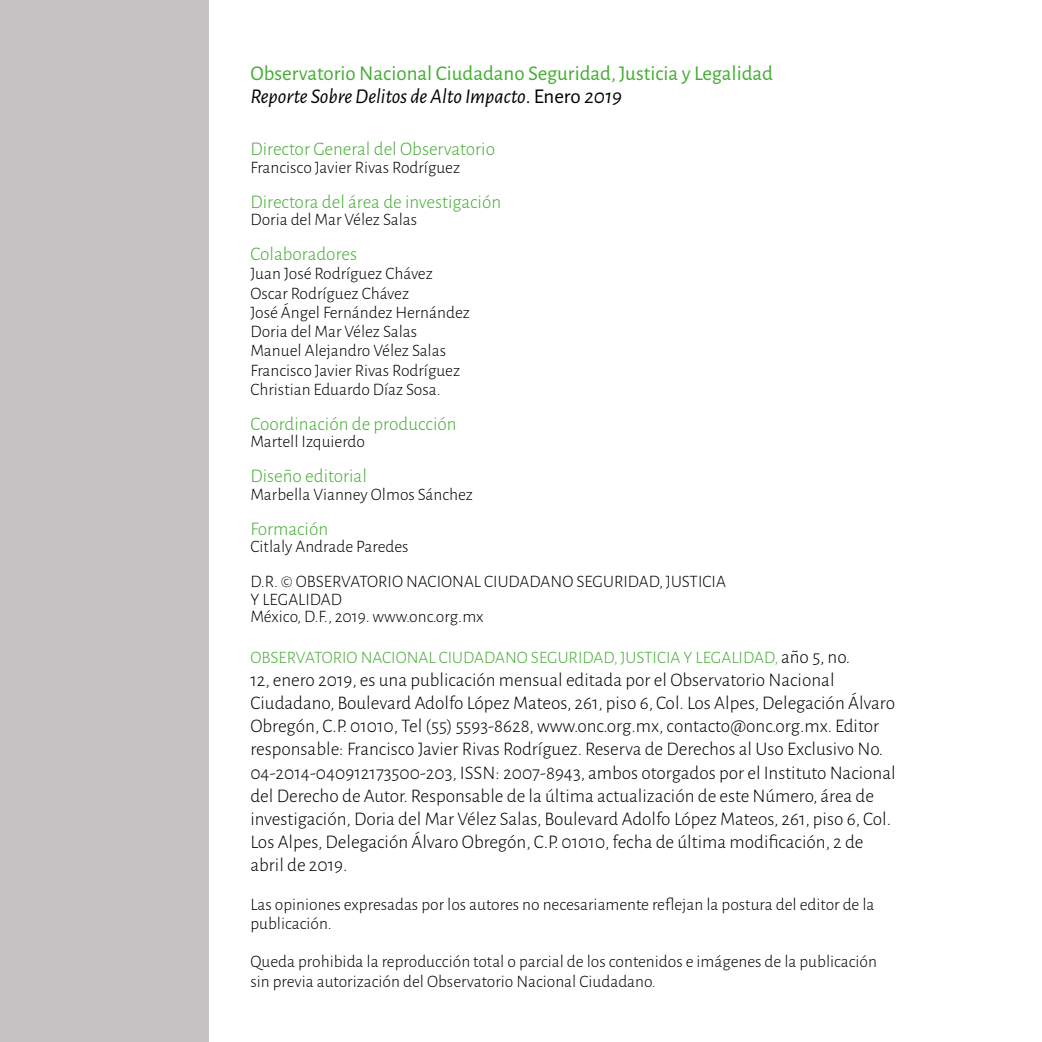
<style>
.page{position:relative;width:1042px;height:1042px;background:#fff}
.page>*{position:absolute;margin:0;border:0;box-sizing:border-box;transform-origin:0 0}
.t1{font:21px/22.8px "Alegreya Sans";color:#45ac34}
.t2{font:300 19.25px/23.1px "Alegreya Sans";color:#000}
.t3{font:300 19.25px "Alegreya Sans";color:#45ac34}
.t4{font:300 17.5px/19.2px "Alegreya Sans";color:#000}
.t5{font:300 17.5px "Alegreya Sans";color:#45ac34}
.s1{font-style:italic;color:#000}
.s2{color:#000}
.s3{font-size:19.25px;color:#000}
</style>
<div class="page">
<div style="left:0;top:0;width:208px;height:1042px;background:#c7c2c4"></div>
<p class="t1" style="left:250px;top:61px;width:524px">Observatorio Nacional Ciudadano Seguridad, Justicia y Legalidad<br><span class="s1">Reporte Sobre Delitos de Alto Impacto</span><span class="s2">. Enero</span> <span class="s1">2019</span></p>
<p class="t3" style="left:250px;top:136px;width:246px">Director General del Observatorio</p>
<p class="t4" style="left:250px;top:157px;width:211px">Francisco Javier Rivas Rodríguez</p>
<p class="t3" style="left:250px;top:189px;width:252px">Directora del área de investigación</p>
<p class="t4" style="left:250px;top:209px;width:168px">Doria del Mar Vélez Salas</p>
<p class="t3" style="left:250px;top:241px;width:108px">Colaboradores</p>
<p class="t4" style="left:250px;top:264px;width:221px">Juan José Rodríguez Chávez<br>Oscar Rodríguez Chávez<br>José Ángel Fernández Hernández<br>Doria del Mar Vélez Salas<br>Manuel Alejandro Vélez Salas<br>Francisco Javier Rivas Rodríguez<br>Christian Eduardo Díaz Sosa.</p>
<p class="t3" style="left:250px;top:411px;width:208px">Coordinación de producción</p>
<p class="t4" style="left:250px;top:432px;width:116px">Martell Izquierdo</p>
<p class="t3" style="left:250px;top:464px;width:118px">Diseño editorial</p>
<p class="t4" style="left:250px;top:484px;width:224px">Marbella Vianney Olmos Sánchez</p>
<p class="t3" style="left:250px;top:516px;width:79px">Formación</p>
<p class="t4" style="left:250px;top:529px;width:477px;line-height:35px">Citlaly Andrade Paredes<br>D.R. © OBSERVATORIO NACIONAL CIUDADANO SEGURIDAD, JUSTICIA</p>
<p class="t4" style="left:250px;top:590px;width:235px;line-height:17.5px">Y LEGALIDAD<br>México, D.F., 2019. www.onc.org.mx</p>
<p class="t5" style="left:250px;top:646px;width:601px">OBSERVATORIO NACIONAL CIUDADANO SEGURIDAD, JUSTICIA Y LEGALIDAD, <span class="s3">año 5, no.</span></p>
<p class="t2" style="left:250px;top:668px;width:647px">12, enero 2019, es una publicación mensual editada por el Observatorio Nacional Ciudadano, Boulevard Adolfo López Mateos, 261, piso 6, Col. Los Alpes, Delegación Álvaro Obregón, C.P. 01010, Tel (55) 5593-8628, www.onc.org.mx, contacto@onc.org.mx. Editor responsable: Francisco Javier Rivas Rodríguez. Reserva de Derechos al Uso Exclusivo No.<br>04-2014-040912173500-203, ISSN: 2007-8943, ambos otorgados por el Instituto Nacional del Derecho de Autor. Responsable de la última actualización de este Número, área de investigación, Doria del Mar Vélez Salas, Boulevard Adolfo López Mateos, 261, piso 6, Col.<br>Los Alpes, Delegación Álvaro Obregón, C.P. 01010, fecha de última modificación, 2 de abril de 2019.</p>
<p class="t4" style="left:250px;top:894px;width:625px">Las opiniones expresadas por los autores no necesariamente reflejan la postura del editor de la publicación.</p>
<p class="t4" style="left:250px;top:951px;width:628px">Queda prohibida la reproducción total o parcial de los contenidos e imágenes de la publicación sin previa autorización del Observatorio Nacional Ciudadano.</p>
</div>
